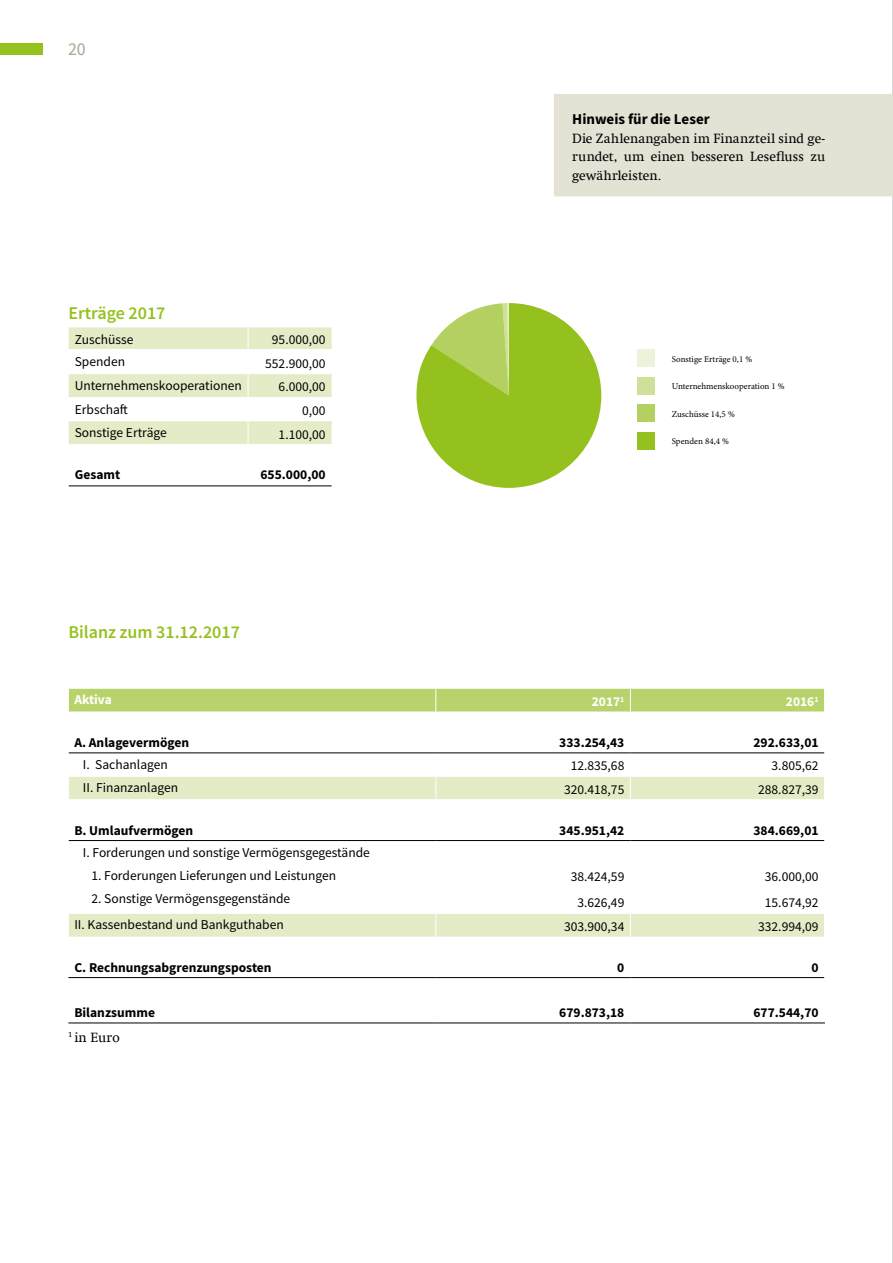
<style>
.page{position:relative;width:893px;height:1263px;background:#fff}
.page>*{position:absolute;margin:0;border:0;box-sizing:border-box;transform-origin:0 0}
.t1{font:600 18px "Source Sans Pro";color:#95c11f}
.t2{font:18px "Source Sans Pro";color:#a9a791}
.t3{font:700 15px "Source Sans Pro";color:#000}
.t4{font:13.5px "Source Sans Pro";color:#000}
.t5{font:700 13.5px "Source Sans Pro";color:#000}
.t6{font:13.5px/18.8px "Swift Com";color:#000;text-align:justify}
.t7{font:700 13.5px "Source Sans Pro";color:#fff}
.t8{font:9px "Minion Pro";letter-spacing:-.005em;color:#000}
</style>
<div class="page">
<div style="left:0;top:44px;width:43px;height:11px;background:#95c11f"></div>
<hr style="left:892px;top:0;width:1px;height:1263px;background:#b3b2b2">
<svg style="left:68px;top:753px;width:756px;height:226px"></svg>
<svg style="left:69px;top:777px;width:755px;height:160px"></svg>
<svg style="left:68px;top:688px;width:757px;height:24px;background:#bdd574"></svg>
<hr style="left:68px;top:776px;width:368px;height:1px;background:#fff">
<svg style="left:68px;top:753px;width:1px;height:46px"></svg>
<hr style="left:436px;top:776px;width:194px;height:1px;background:#fff">
<svg style="left:435px;top:753px;width:1px;height:46px"></svg>
<hr style="left:630px;top:776px;width:195px;height:1px;background:#fff">
<svg style="left:630px;top:753px;width:1px;height:46px"></svg>
<hr style="left:68px;top:799px;width:368px;height:1px;background:#fff">
<hr style="left:68px;top:800px;width:1px;height:40px;background:#fff">
<hr style="left:436px;top:799px;width:194px;height:1px;background:#fff">
<hr style="left:435px;top:800px;width:1px;height:40px;background:#fff">
<hr style="left:630px;top:799px;width:195px;height:1px;background:#fff">
<hr style="left:630px;top:800px;width:1px;height:40px;background:#fff">
<hr style="left:68px;top:863px;width:368px;height:1px;background:#fff">
<hr style="left:436px;top:863px;width:194px;height:1px;background:#fff">
<hr style="left:630px;top:863px;width:195px;height:1px;background:#fff">
<hr style="left:68px;top:887px;width:368px;height:1px;background:#fff">
<hr style="left:436px;top:887px;width:194px;height:1px;background:#fff">
<hr style="left:630px;top:887px;width:195px;height:1px;background:#fff">
<hr style="left:68px;top:913px;width:368px;height:1px;background:#fff">
<svg style="left:68px;top:840px;width:1px;height:97px"></svg>
<hr style="left:436px;top:913px;width:194px;height:1px;background:#fff">
<svg style="left:435px;top:841px;width:1px;height:96px"></svg>
<hr style="left:630px;top:913px;width:195px;height:1px;background:#fff">
<svg style="left:630px;top:841px;width:1px;height:96px"></svg>
<hr style="left:435px;top:937px;width:1px;height:40px;background:#fff">
<hr style="left:69px;top:752px;width:367px;height:1px;background:#000">
<hr style="left:436px;top:752px;width:194px;height:1px;background:#000">
<hr style="left:630px;top:752px;width:194px;height:1px;background:#000">
<hr style="left:69px;top:840px;width:367px;height:1px;background:#000">
<hr style="left:436px;top:840px;width:194px;height:1px;background:#000">
<hr style="left:630px;top:840px;width:194px;height:1px;background:#000">
<hr style="left:68px;top:977px;width:368px;height:1px;background:#000">
<hr style="left:436px;top:977px;width:194px;height:1px;background:#000">
<hr style="left:630px;top:977px;width:194px;height:1px;background:#000">
<hr style="left:68px;top:1022px;width:368px;height:1px;background:#000">
<hr style="left:436px;top:1022px;width:194px;height:1px;background:#000">
<hr style="left:630px;top:1022px;width:195px;height:1px;background:#000">
<div style="left:637px;top:350px;width:17px;height:17px;background:#ecf3da"></div>
<div style="left:637px;top:377px;width:17px;height:17px;background:#cfe09b"></div>
<div style="left:637px;top:405px;width:17px;height:17px;background:#b4d060"></div>
<div style="left:637px;top:432px;width:17px;height:17px;background:#95c11f"></div>
<svg style="left:68px;top:327px;width:264px;height:159px"></svg>
<hr style="left:68px;top:373px;width:180px;height:1px;background:#fff">
<hr style="left:248px;top:373px;width:84px;height:1px;background:#fff">
<hr style="left:69px;top:485px;width:179px;height:1px;background:#000">
<hr style="left:248px;top:485px;width:84px;height:1px;background:#000">
<div style="left:563px;top:103px;width:321px;height:84px;background:#e4e2d4"></div>
<div style="left:554px;top:94px;width:339px;height:102px;border:19px solid #e4e2d4"></div>
<svg style="left:416px;top:303px;width:185px;height:185px"></svg>
<h1 class="t2" style="left:68px;top:38px;width:19px">20</h1>
<h1 class="t1" style="left:68px;top:301px;width:99px">Erträge 2017</h1>
<p class="t4" style="left:75px;top:330px;width:60px">Zuschüsse</p>
<p class="t4" style="left:272px;top:330px;width:55px">95.000,00</p>
<p class="t4" style="left:75px;top:353px;width:52px">Spenden</p>
<p class="t4" style="left:265px;top:355px;width:62px">552.900,00</p>
<p class="t4" style="left:75px;top:377px;width:169px">Unternehmenskooperationen</p>
<p class="t4" style="left:279px;top:378px;width:48px">6.000,00</p>
<p class="t4" style="left:75px;top:400px;width:55px">Erbschaft</p>
<p class="t4" style="left:302px;top:402px;width:25px">0,00</p>
<p class="t4" style="left:75px;top:424px;width:94px">Sonstige Erträge</p>
<p class="t4" style="left:279px;top:425px;width:48px">1.100,00</p>
<p class="t5" style="left:75px;top:466px;width:47px">Gesamt</p>
<p class="t5" style="left:260px;top:466px;width:67px">655.000,00</p>
<h1 class="t1" style="left:68px;top:620px;width:173px">Bilanz zum 31.12.2017</h1>
<p class="t3" style="left:572px;top:109px;width:139px">Hinweis für die Leser</p>
<p class="t6" style="left:572px;top:129px;width:254px">Die Zahlenangaben im Finanzteil sind ge&shy;rundet, um einen besseren Lesefluss zu gewährleisten.</p>
<p class="t8" style="left:672px;top:353px;width:82px">Sonstige Erträge 0,1 %</p>
<p class="t8" style="left:672px;top:380px;width:114px">Unternehmenskooperation 1 %</p>
<p class="t8" style="left:672px;top:408px;width:64px">Zuschüsse 14,5 %</p>
<p class="t8" style="left:672px;top:435px;width:59px">Spenden 84,4 %</p>
<p class="t7" style="left:74px;top:691px;width:39px">Aktiva</p>
<p class="t7" style="left:592px;top:692px;width:34px">2017<sup>1</sup></p>
<p class="t7" style="left:786px;top:692px;width:34px">2016<sup>1</sup></p>
<p class="t5" style="left:74px;top:733px;width:116px">A. Anlagevermögen</p>
<p class="t5" style="left:559px;top:733px;width:67px">333.254,43</p>
<p class="t5" style="left:753px;top:733px;width:67px">292.633,01</p>
<p class="t4" style="left:83px;top:756px;width:86px">I. Sachanlagen</p>
<p class="t4" style="left:571px;top:757px;width:55px">12.835,68</p>
<p class="t4" style="left:772px;top:757px;width:48px">3.805,62</p>
<p class="t4" style="left:83px;top:779px;width:97px">II. Finanzanlagen</p>
<p class="t4" style="left:564px;top:780px;width:62px">320.418,75</p>
<p class="t4" style="left:758px;top:780px;width:62px">288.827,39</p>
<p class="t5" style="left:74px;top:821px;width:120px">B. Umlaufvermögen</p>
<p class="t5" style="left:559px;top:821px;width:67px">345.951,42</p>
<p class="t5" style="left:753px;top:821px;width:67px">384.669,01</p>
<p class="t4" style="left:83px;top:843px;width:289px">I. Forderungen und sonstige Vermögensgegestände</p>
<p class="t4" style="left:91px;top:867px;width:246px">1. Forderungen Lieferungen und Leistungen</p>
<p class="t4" style="left:571px;top:868px;width:55px">38.424,59</p>
<p class="t4" style="left:765px;top:868px;width:55px">36.000,00</p>
<p class="t4" style="left:91px;top:890px;width:200px">2. Sonstige Vermögensgegenstände</p>
<p class="t4" style="left:577px;top:894px;width:48px">3.626,49</p>
<p class="t4" style="left:765px;top:894px;width:55px">15.674,92</p>
<p class="t4" style="left:74px;top:916px;width:211px">II. Kassenbestand und Bankguthaben</p>
<p class="t4" style="left:564px;top:918px;width:62px">303.900,34</p>
<p class="t4" style="left:758px;top:918px;width:62px">332.994,09</p>
<p class="t5" style="left:74px;top:958px;width:199px">C. Rechnungsabgrenzungsposten</p>
<p class="t5" style="left:617px;top:958px;width:9px">0</p>
<p class="t5" style="left:811px;top:958px;width:9px">0</p>
<p class="t5" style="left:74px;top:1003px;width:82px">Bilanzsumme</p>
<p class="t5" style="left:559px;top:1003px;width:67px">679.873,18</p>
<p class="t5" style="left:753px;top:1003px;width:67px">677.544,70</p>
<p class="t6" style="left:68px;top:1028px;width:53px"><sup>1</sup> in Euro</p>
</div>
